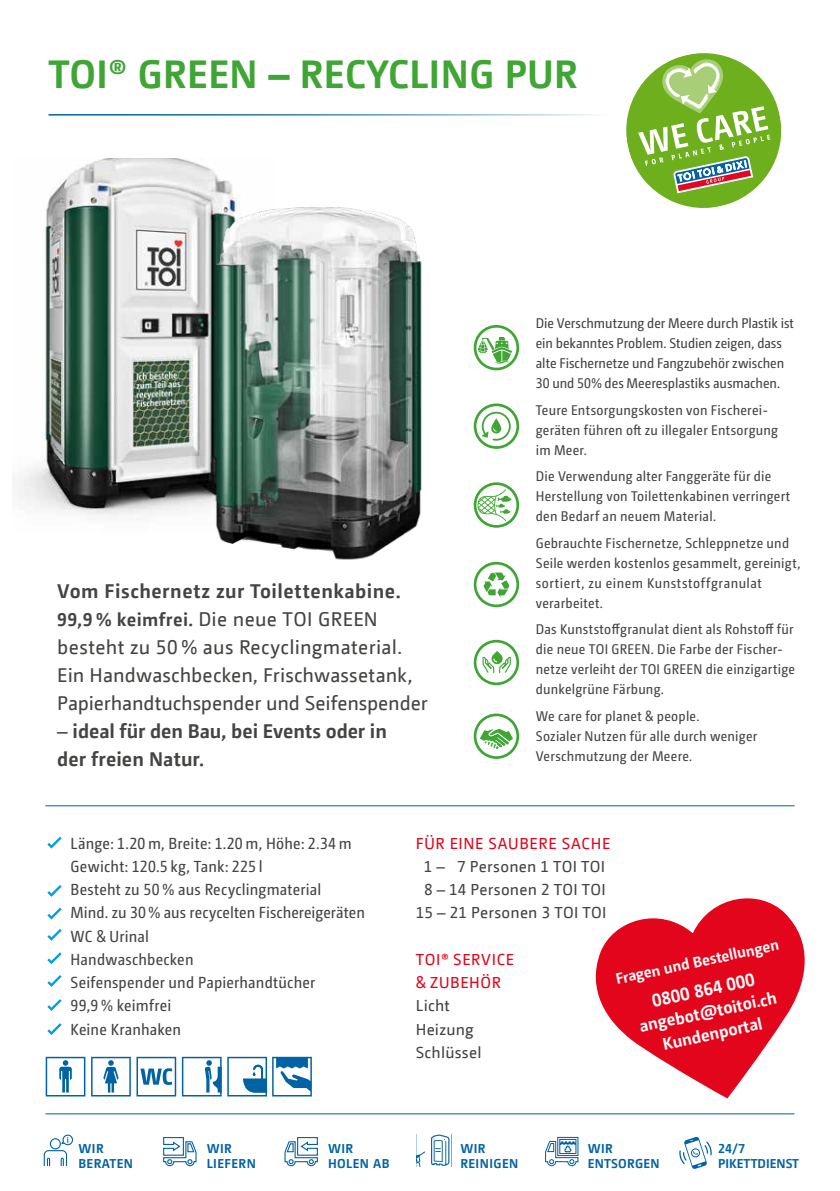
<style>
.page{position:relative;width:840px;height:1191px;background:#fff}
.page>*{position:absolute;margin:0;border:0;box-sizing:border-box;transform-origin:0 0}
.t1{font:700 40px "Camingo Dos Office";letter-spacing:.01em;color:#3fa535}
.t2{font:20px/28px "Camingo Dos Office";letter-spacing:.005em;color:#444442}
.t3{font:700 20px/28px "Camingo Dos Office";color:#444442}
.t4{font:700 18px "Camingo Dos Office";color:#fff}
.t5{font:700 17px/22px "Camingo Dos Office";color:#fff;text-align:center}
.t6{font:16px/23.2px "Camingo LT Pro";letter-spacing:.01em;color:#444442}
.t7{font:16px/23.2px "Camingo Dos Office";letter-spacing:.015em;color:#444442;text-align:center}
.t8{font:16px/23.2px "Camingo Dos Office";letter-spacing:.04em;color:#e3051b}
.t9{font:700 15.4px "Camingo Dos Office";color:#fff}
.t10{font:14px/20px "Camingo LT Pro";letter-spacing:.015em;color:#444442}
.t11{font:700 13px/15.6px "Camingo Dos Office";letter-spacing:.03em;color:#0063a3}
.t12{font:700 13px/15.6px "Camingo Dos Office";color:#0063a3}
.s1{font-weight:700}
.s2{font-weight:700;font-size:18.6px}
.s3{font-weight:400}
</style>
<div class="page">
<svg style="left:545px;top:1136px;width:33px;height:30px"></svg>
<svg style="left:163px;top:1137px;width:34px;height:29px"></svg>
<svg style="left:284px;top:1137px;width:34px;height:29px"></svg>
<svg style="left:417px;top:1134px;width:33px;height:32px"></svg>
<svg style="left:43px;top:1134px;width:30px;height:31px"></svg>
<svg style="left:679px;top:1136px;width:32px;height:33px"></svg>
<hr style="left:45px;top:1113px;width:749px;height:1px;background:#0063a3">
<hr style="left:45px;top:805px;width:749px;height:1px;background:#0063a3">
<img style="left:17px;top:159px;width:181px;height:357px">
<img style="left:180px;top:164px;width:242px;height:396px">
<svg style="left:595px;top:898px;width:210px;height:200px;fill:#e3051b"></svg>
<svg style="left:46px;top:1056px;width:39px;height:40px"></svg>
<svg style="left:182px;top:1056px;width:39px;height:40px"></svg>
<svg style="left:91px;top:1056px;width:85px;height:40px"></svg>
<svg style="left:227px;top:1056px;width:85px;height:40px"></svg>
<svg style="left:47px;top:929px;width:15px;height:11px"></svg>
<svg style="left:47px;top:952px;width:15px;height:12px"></svg>
<svg style="left:47px;top:836px;width:15px;height:12px"></svg>
<svg style="left:47px;top:907px;width:15px;height:12px"></svg>
<svg style="left:47px;top:885px;width:15px;height:11px"></svg>
<svg style="left:47px;top:975px;width:15px;height:12px"></svg>
<svg style="left:47px;top:999px;width:15px;height:12px"></svg>
<svg style="left:473px;top:562px;width:46px;height:45px"></svg>
<svg style="left:473px;top:713px;width:46px;height:46px"></svg>
<svg style="left:626px;top:53px;width:156px;height:155px"></svg>
<svg style="left:473px;top:403px;width:46px;height:46px"></svg>
<svg style="left:473px;top:325px;width:46px;height:45px"></svg>
<svg style="left:473px;top:482px;width:46px;height:46px"></svg>
<hr style="left:48px;top:114px;width:561px;height:2px;background:#0063a3">
<svg style="left:47px;top:1023px;width:15px;height:12px"></svg>
<svg style="left:473px;top:640px;width:46px;height:45px"></svg>
<h1 class="t1" style="left:48px;top:48px;width:530px">TOI® GREEN – RECYCLING PUR</h1>
<h2 class="t2" style="left:57px;top:576px;width:371px"><span class="s1">Vom Fischernetz zur Toilettenkabine.<br></span><span class="s2">99,9 % keimfrei.</span> Die neue TOI GREEN besteht zu 50 % aus Recyclingmaterial.<br>Ein Handwaschbecken, Frischwassetank, Papierhandtuchspender und Seifenspender</h2>
<h2 class="t3" style="left:57px;top:716px;width:331px"><span class="s3">–</span> ideal für den Bau, bei Events oder in der freien Natur.</h2>
<p class="t10" style="left:535px;top:313px;width:259px">Die Verschmutzung der Meere durch Plastik ist ein bekanntes Problem. Studien zeigen, dass alte Fischernetze und Fangzubehör zwischen 30 und 50% des Meeresplastiks ausmachen.</p>
<p class="t10" style="left:535px;top:400px;width:244px">Teure Entsorgungskosten von Fischerei&shy;geräten führen oft zu illegaler Entsorgung im Meer.</p>
<p class="t10" style="left:535px;top:466px;width:256px">Die Verwendung alter Fanggeräte für die<br>Herstellung von Toilettenkabinen verringert den Bedarf an neuem Material.</p>
<p class="t10" style="left:535px;top:533px;width:266px">Gebrauchte Fischernetze, Schleppnetze und Seile werden kostenlos gesammelt, gereinigt, sortiert, zu einem Kunststoffgranulat verarbeitet.</p>
<p class="t10" style="left:535px;top:619px;width:261px">Das Kunststoffgranulat dient als Rohstoff für die neue TOI GREEN. Die Farbe der Fischer&shy;netze verleiht der TOI GREEN die einzigartige dunkelgrüne Färbung.</p>
<p class="t10" style="left:535px;top:706px;width:223px">We care for planet &amp; people.<br>Sozialer Nutzen für alle durch weniger<br>Verschmutzung der Meere.</p>
<p class="t6" style="left:70px;top:831px;width:296px">Länge: 1.20 m, Breite: 1.20 m, Höhe: 2.34 m<br>Gewicht: 120.5 kg, Tank: 225 l<br>Besteht zu 50 % aus Recyclingmaterial<br>Mind. zu 30% aus recycelten Fischereigeräten<br>WC &amp; Urinal<br>Handwaschbecken<br>Seifenspender und Papierhandtücher<br>99,9 % keimfrei<br>Keine Kranhaken</p>
<p class="t8" style="left:415px;top:831px;width:196px">FÜR EINE SAUBERE SACHE</p>
<p class="t7" style="left:415px;top:854px;width:192px">1 – 7 Personen 1 TOI TOI<br>8 – 14 Personen 2 TOI TOI<br>15 – 21 Personen 3 TOI TOI</p>
<p class="t8" style="left:415px;top:947px;width:100px">TOI® SERVICE &amp; ZUBEHÖR</p>
<p class="t7" style="left:415px;top:993px;width:67px;text-align:left">Licht<br>Heizung<br>Schlüssel</p>
<p class="t9" style="left:613px;top:969px;width:168px;rotate:-12deg">Fragen und Bestellungen</p>
<p class="t4" style="left:649px;top:989px;width:106px;rotate:-12deg">0800 864 000</p>
<p class="t5" style="left:636px;top:1015px;width:142px;rotate:-12deg">angebot@toitoi.ch<br>Kundenportal</p>
<p class="t11" style="left:78px;top:1140px;width:56px">WIR<br>BERATEN</p>
<p class="t11" style="left:206px;top:1140px;width:51px">WIR<br>LIEFERN</p>
<p class="t11" style="left:328px;top:1140px;width:63px">WIR<br>HOLEN AB</p>
<p class="t11" style="left:460px;top:1140px;width:59px">WIR<br>REINIGEN</p>
<p class="t11" style="left:587px;top:1140px;width:73px">WIR<br>ENTSORGEN</p>
<p class="t12" style="left:717px;top:1140px;width:82px">24/7<br>PIKETTDIENST</p>
</div>
